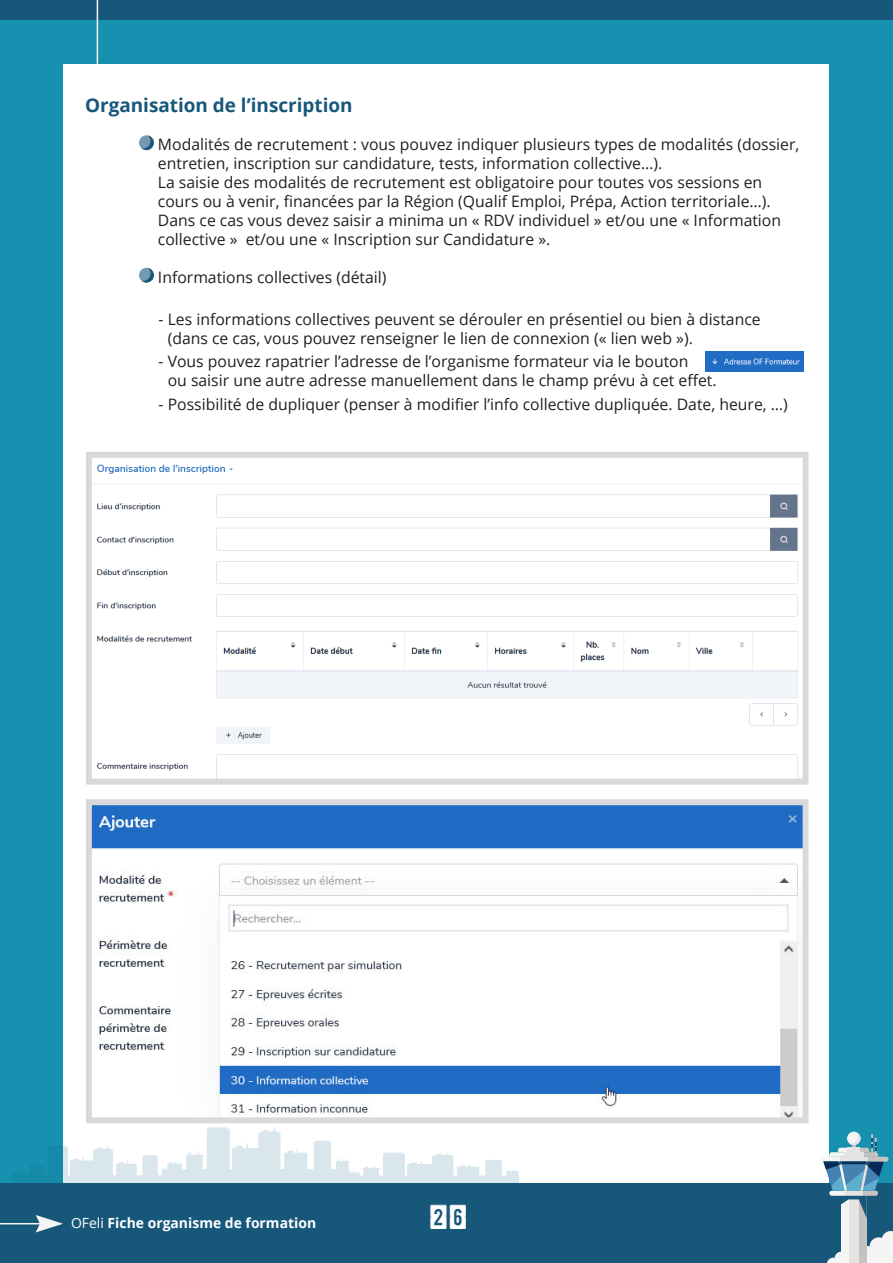
<style>
.page{position:relative;width:893px;height:1263px;background:#1791b0}
.page>*{position:absolute;margin:0;border:0;box-sizing:border-box;transform-origin:0 0}
.t1{font:31.5px "calendarnotetfb";color:#fff}
.t2{font:700 18.9px "Open Sans";color:#17577a}
.t3{font:15.75px/18.9px "Open Sans";color:#231f20}
.t4{font:700 13.95px "Open Sans";color:#fff}
.s1{font-weight:400}
</style>
<div class="page">
<div style="left:0;top:0;width:893px;height:20px;background:#17577a"></div>
<div style="left:64px;top:64px;width:765px;height:1135px;background:#fff"></div>
<hr style="left:97px;top:0;width:1px;height:64px;background:#f5f5f5">
<svg style="left:13px;top:1127px;width:506px;height:57px"></svg>
<div style="left:0;top:1184px;width:893px;height:79px;background:#17577a"></div>
<hr style="left:0;top:1223px;width:61px;height:1px;background:#f5f5f5">
<svg style="left:36px;top:1215px;width:27px;height:17px"></svg>
<svg style="left:827px;top:1231px;width:66px;height:32px"></svg>
<div style="left:848px;top:1196px;width:11px;height:67px;background:#e6e3e3"></div>
<div style="left:859px;top:1196px;width:8px;height:67px;background:#c7c2c2"></div>
<div style="left:841px;top:1196px;width:7px;height:67px;background:#f5f5f5"></div>
<svg style="left:819px;top:1132px;width:69px;height:86px"></svg>
<svg style="left:139px;top:135px;width:15px;height:15px"></svg>
<svg style="left:142px;top:135px;width:12px;height:15px"></svg>
<div style="left:139px;top:268px;width:15px;height:15px;background:#749aaf;border-radius:50%"></div>
<svg style="left:142px;top:268px;width:12px;height:15px"></svg>
<img style="left:706px;top:351px;width:98px;height:21px">
<img style="left:93px;top:464px;width:708px;height:313px">
<div style="left:86px;top:452px;width:722px;height:332px;border:6px solid #d9d9d9"></div>
<img style="left:93px;top:806px;width:708px;height:310px">
<div style="left:86px;top:799px;width:722px;height:324px;border:6px solid #d9d9d9"></div>
<p class="t2" style="left:85px;top:98px;width:269px">Organisation de l’inscription</p>
<p class="t3" style="left:158px;top:137px;width:643px">Modalités de recrutement : vous pouvez indiquer plusieurs types de modalités (dossier, entretien, inscription sur candidature, tests, information collective…).<br>La saisie des modalités de recrutement est obligatoire pour toutes vos sessions en cours ou à venir, financées par la Région (Qualif Emploi, Prépa, Action territoriale…).<br>Dans ce cas vous devez saisir a minima un « RDV individuel » et/ou une « Information collective » et/ou une « Inscription sur Candidature ».</p>
<p class="t3" style="left:158px;top:269px;width:230px">Informations collectives (détail)</p>
<p class="t3" style="left:168px;top:311px;width:594px;text-indent:-9px">- Les informations collectives peuvent se dérouler en présentiel ou bien à distance (dans ce cas, vous pouvez renseigner le lien de connexion (« lien web »).</p>
<p class="t3" style="left:168px;top:354px;width:550px;text-indent:-9px">- Vous pouvez rapatrier l’adresse de l’organisme formateur via le bouton<br>ou saisir une autre adresse manuellement dans le champ prévu à cet effet.</p>
<p class="t3" style="left:159px;top:394px;width:631px">- Possibilité de dupliquer (penser à modifier l’info collective dupliquée. Date, heure, …)</p>
<p class="t4" style="left:71px;top:1217px;width:247px"><span class="s1">OFeli</span> Fiche organisme de formation</p>
<h1 class="t1" style="left:429px;top:1200px;width:41px">26</h1>
</div>
